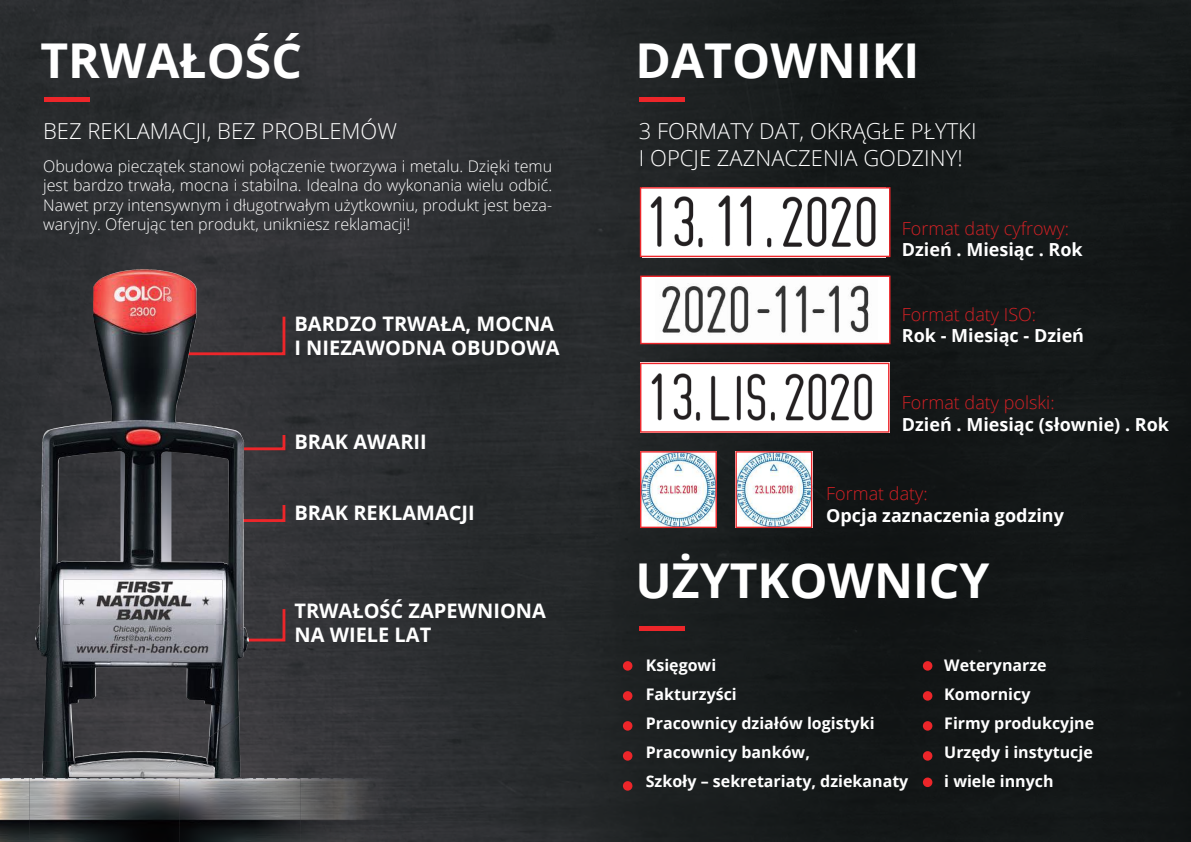
<style>
.page{position:relative;width:1191px;height:842px;background:#fff}
.page>*{position:absolute;margin:0;border:0;box-sizing:border-box;transform-origin:0 0}
.t1{font:700 48px "Open Sans";color:#fff}
.t2{font:300 22px/26.4px "Open Sans";color:#fff}
.t3{font:700 20px/24px "Open Sans";color:#fff}
.t4{font:700 18px "Open Sans";color:#fff}
.t5{font:300 18px "Open Sans";color:#d22125}
.t6{font:300 16px/19.2px "Open Sans";color:#fff;text-align:justify}
.t7{font:700 16px/29px "Open Sans";color:#fff}
</style>
<div class="page">
<img style="left:0;top:0;width:1190px;height:842px">
<svg style="left:171px;top:432px;width:116px;height:20px;background:#32272b"></svg>
<svg style="left:171px;top:314px;width:116px;height:43px;background:#4c3a3d"></svg>
<svg style="left:226px;top:502px;width:61px;height:21px"></svg>
<svg style="left:216px;top:606px;width:71px;height:37px;background:#4f4146"></svg>
<hr style="left:45px;top:98px;width:45px;height:4px;background:#ed262a">
<img style="left:142px;top:451px;width:29px;height:111px">
<img style="left:40px;top:269px;width:102px;height:310px">
<img style="left:70px;top:625px;width:146px;height:29px">
<img style="left:63px;top:580px;width:159px;height:45px">
<img style="left:93px;top:758px;width:96px;height:3px">
<img style="left:0;top:778px;width:444px;height:64px">
<img style="left:42px;top:761px;width:199px;height:17px">
<img style="left:68px;top:761px;width:148px;height:17px">
<svg style="left:166px;top:761px;width:10px;height:7px"></svg>
<img style="left:264px;top:778px;width:36px;height:1px">
<img style="left:32px;top:778px;width:36px;height:1px">
<img style="left:87px;top:778px;width:164px;height:1px">
<hr style="left:640px;top:98px;width:45px;height:4px;background:#ed262a">
<div style="left:640px;top:626px;width:45px;height:5px;background:#ed262a"></div>
<div style="left:623px;top:661px;width:9px;height:10px;background:#ed262a;border-radius:50%"></div>
<div style="left:923px;top:661px;width:9px;height:10px;background:#ed262a;border-radius:50%"></div>
<div style="left:623px;top:691px;width:9px;height:10px;background:#ed262a;border-radius:50%"></div>
<div style="left:923px;top:691px;width:9px;height:10px;background:#ed262a;border-radius:50%"></div>
<div style="left:623px;top:721px;width:9px;height:10px;background:#ed262a;border-radius:50%"></div>
<div style="left:923px;top:721px;width:9px;height:10px;background:#ed262a;border-radius:50%"></div>
<div style="left:623px;top:751px;width:9px;height:10px;background:#ed262a;border-radius:50%"></div>
<div style="left:923px;top:751px;width:9px;height:10px;background:#ed262a;border-radius:50%"></div>
<div style="left:923px;top:777px;width:9px;height:10px;background:#ed262a;border-radius:50%"></div>
<div style="left:623px;top:781px;width:9px;height:10px;background:#ed262a;border-radius:50%"></div>
<svg style="left:640px;top:276px;width:250px;height:68px"></svg>
<img style="left:656px;top:280px;width:222px;height:60px">
<svg style="left:640px;top:187px;width:250px;height:70px"></svg>
<svg style="left:640px;top:363px;width:249px;height:70px"></svg>
<img style="left:640px;top:451px;width:77px;height:77px">
<img style="left:735px;top:451px;width:77px;height:77px">
<h1 class="t1" style="left:40px;top:26px;width:263px">TRWAŁOŚĆ</h1>
<h2 class="t2" style="left:43px;top:118px;width:355px">BEZ REKLAMACJI, BEZ PROBLEMÓW</h2>
<p class="t6" style="left:43px;top:156px;width:510px">Obudowa pieczątek stanowi połączenie tworzywa i metalu. Dzięki temu jest bardzo trwała, mocna i stabilna. Idealna do wykonania wielu odbić.<br>Nawet przy intensywnym i długotrwałym użytkowniu, produkt jest beza&shy;waryjny. Oferując ten produkt, unikniesz reklamacji!</p>
<p class="t3" style="left:294px;top:311px;width:266px">BARDZO TRWAŁA, MOCNA<br>I NIEZAWODNA OBUDOWA</p>
<p class="t3" style="left:294px;top:429px;width:134px">BRAK AWARII</p>
<p class="t3" style="left:294px;top:500px;width:182px">BRAK REKLAMACJI</p>
<p class="t3" style="left:294px;top:598px;width:253px">TRWAŁOŚĆ ZAPEWNIONA<br>NA WIELE LAT</p>
<h1 class="t1" style="left:635px;top:26px;width:285px">DATOWNIKI</h1>
<h2 class="t2" style="left:639px;top:118px;width:339px">3 FORMATY DAT, OKRĄGŁE PŁYTKI<br>I OPCJE ZAZNACZENIA GODZINY!</h2>
<p class="t5" style="left:902px;top:216px;width:169px">Format daty cyfrowy:</p>
<p class="t4" style="left:902px;top:237px;width:182px">Dzień . Miesiąc . Rok</p>
<p class="t5" style="left:902px;top:302px;width:136px">Format daty ISO:</p>
<p class="t4" style="left:902px;top:323px;width:184px">Rok - Miesiąc - Dzień</p>
<p class="t5" style="left:902px;top:390px;width:154px">Format daty polski:</p>
<p class="t4" style="left:902px;top:411px;width:269px">Dzień . Miesiąc (słownie) . Rok</p>
<p class="t5" style="left:826px;top:481px;width:103px">Format daty:</p>
<p class="t4" style="left:826px;top:502px;width:239px">Opcja zaznaczenia godziny</p>
<h1 class="t1" style="left:635px;top:547px;width:355px">UŻYTKOWNICY</h1>
<p class="t7" style="left:646px;top:651px;width:264px">Księgowi<br>Fakturzyści<br>Pracownicy działów logistyki<br>Pracownicy banków,<br>Szkoły – sekretariaty, dziekanaty</p>
<p class="t7" style="left:944px;top:651px;width:151px">Weterynarze<br>Komornicy<br>Firmy produkcyjne<br>Urzędy i instytucje i wiele innych</p>
</div>
